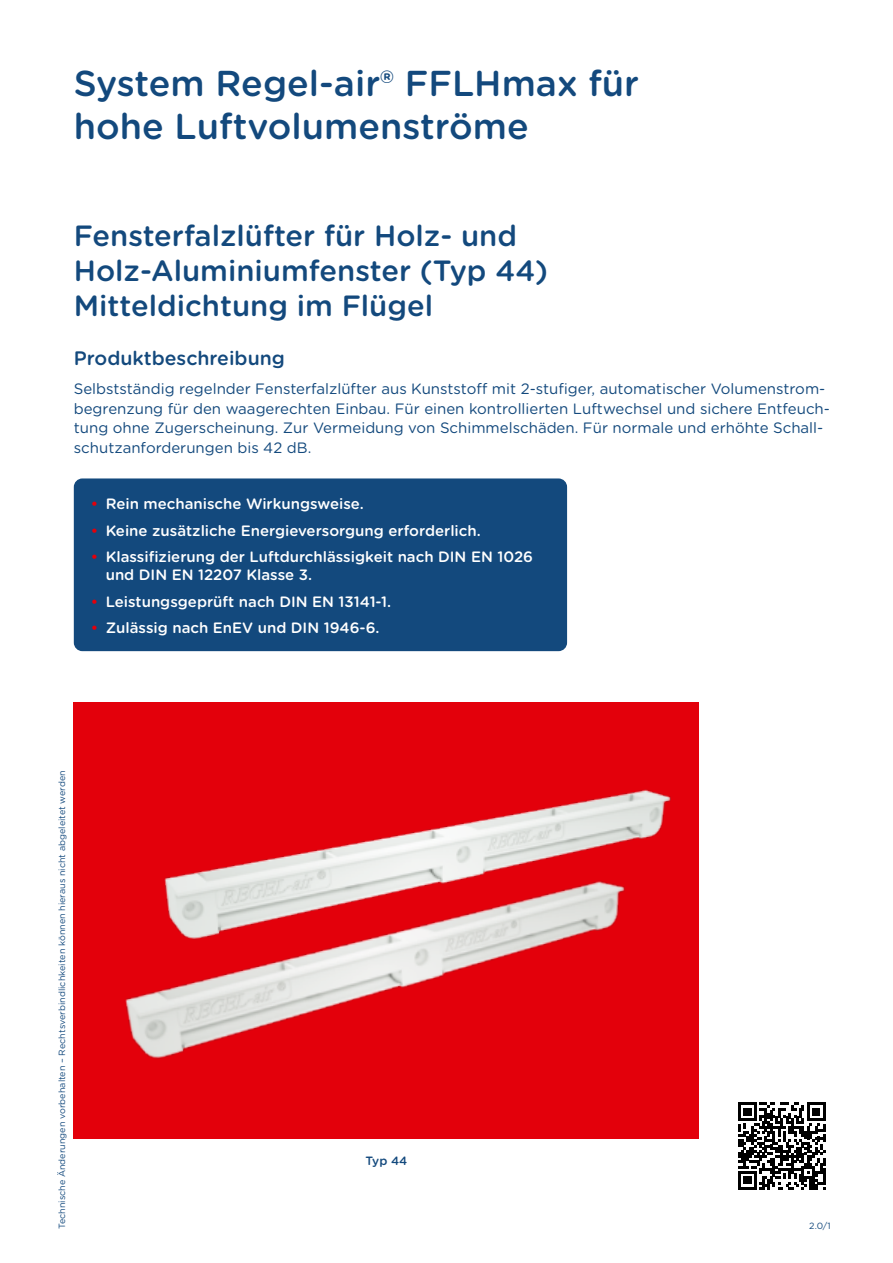
<style>
.page{position:relative;width:893px;height:1263px;background:#fff}
.page>*{position:absolute;margin:0;border:0;box-sizing:border-box;transform-origin:0 0}
.t1{font:500 36px/43.2px "Gotham Rounded";color:#13497d}
.t2{font:500 29.25px/35.1px "Gotham Rounded";color:#13497d}
.t3{font:500 19.5px "Gotham Rounded";color:#13497d}
.t4{font:15px/19.5px "Gotham Rounded";color:#13497d}
.t5{font:500 15px/18px "Gotham Rounded";color:#fff}
.t6{font:500 12px "Gotham Rounded";color:#13497d}
.t7{font:9px "Gotham Rounded";color:#13497d}
.s1{color:#e3000b}
</style>
<div class="page">
<div style="left:74px;top:478px;width:493px;height:173px;background:#13497d;border-radius:9px"></div>
<div style="left:80px;top:702px;width:583px;height:436px;background:#e3000b"></div>
<img style="left:138px;top:702px;width:555px;height:434px">
<svg style="left:738px;top:1102px;width:87px;height:88px"></svg>
<h1 class="t1" style="left:74px;top:60px;width:567px">System Regel-air® FFLHmax für hohe Luftvolumenströme</h1>
<h1 class="t1" style="left:142px;top:61px;width:567px;text-indent:-68px">3.2 System Regel-air® FFLHmax für hohe Luftvolumenströme</h1>
<h2 class="t2" style="left:74px;top:216px;width:476px">Fensterfalzlüfter für Holz- und<br>Holz-Aluminiumfenster (Typ 44)<br>Mitteldichtung im Flügel</h2>
<h3 class="t3" style="left:74px;top:345px;width:213px">Produktbeschreibung</h3>
<p class="t4" style="left:74px;top:379px;width:758px">Selbstständig regelnder Fensterfalzlüfter aus Kunststoff mit 2-stufiger, automatischer Volumenstrom&shy;begrenzung für den waagerechten Einbau. Für einen kontrollierten Luftwechsel und sichere Entfeuch&shy;tung ohne Zugerscheinung. Zur Vermeidung von Schimmelschäden. Für normale und erhöhte Schall&shy;schutzanforderungen bis 42 dB.</p>
<p class="t5" style="left:91px;top:494px;width:274px"><span class="s1">•</span> Rein mechanische Wirkungsweise.</p>
<p class="t5" style="left:91px;top:520px;width:391px"><span class="s1">•</span> Keine zusätzliche Energieversorgung erforderlich.</p>
<p class="t5" style="left:106px;top:547px;width:429px;text-indent:-15px"><span class="s1">•</span> Klassifizierung der Luftdurchlässigkeit nach DIN EN 1026 und DIN EN 12207 Klasse 3.</p>
<p class="t5" style="left:91px;top:592px;width:302px"><span class="s1">•</span> Leistungsgeprüft nach DIN EN 13141-1.</p>
<p class="t5" style="left:91px;top:618px;width:290px"><span class="s1">•</span> Zulässig nach EnEV und DIN 1946-6.</p>
<p class="t7" style="left:56px;top:1229px;width:460px;rotate:-90deg">Technische Änderungen vorbehalten – Rechtsverbindlichkeiten können hieraus nicht abgeleitet werden</p>
<p class="t6" style="left:365px;top:1152px;width:44px">Typ 44</p>
<p class="t7" style="left:809px;top:1219px;width:23px">2.0/1</p>
</div>
